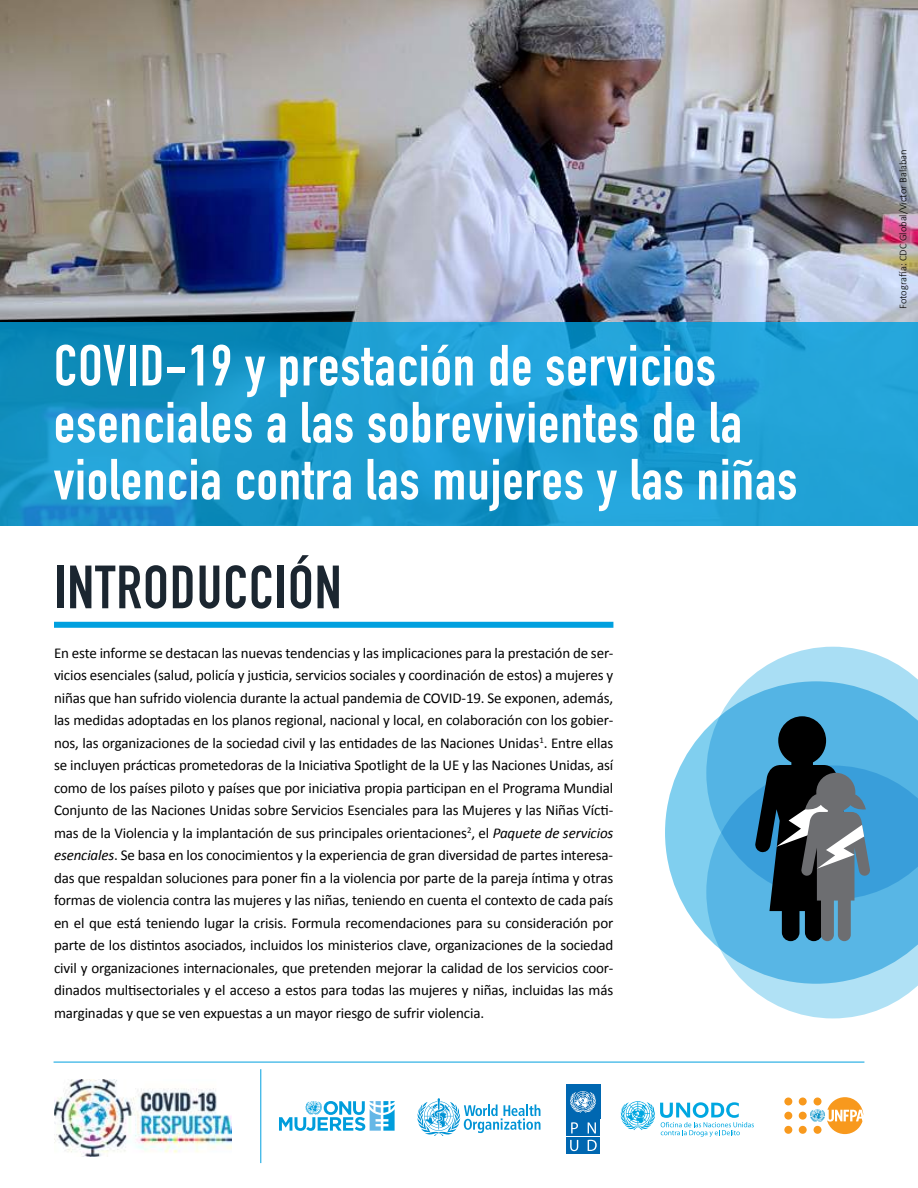
<style>
.page{position:relative;width:918px;height:1188px;background:#fff}
.page>*{position:absolute;margin:0;border:0;box-sizing:border-box;transform-origin:0 0}
.t1{font:700 60px "DIN Condensed";letter-spacing:.02em;color:#1b2630}
.t2{font:700 57px/57px "DIN Condensed";letter-spacing:.02em;color:#fff}
.t3{font:15px/22.5px "Calibri";letter-spacing:-.01em;color:#000;text-align:justify}
.t4{font:300 10.5px "Calibri";color:#000}
.s1{font-style:italic}
</style>
<div class="page">
<svg style="left:665px;top:729px;width:41px;height:207px;fill:#80cfef"></svg>
<svg style="left:706px;top:647px;width:212px;height:118px"></svg>
<svg style="left:706px;top:765px;width:212px;height:253px;background:#77c2e9"></svg>
<img style="left:0;top:0;width:918px;height:322px">
<svg style="left:0;top:322px;width:918px;height:203px;background:#1a9acf"></svg>
<div style="left:54px;top:622px;width:559px;height:6px;background:#00a0df"></div>
<svg style="left:755px;top:716px;width:115px;height:225px;background:#416578"></svg>
<img style="left:55px;top:1080px;width:177px;height:76px">
<svg style="left:417px;top:1098px;width:123px;height:38px"></svg>
<div style="left:799px;top:1112px;width:8px;height:8px;background:#f8991d;border-radius:50%"></div>
<div style="left:799px;top:1126px;width:8px;height:8px;background:#f8991d;border-radius:50%"></div>
<div style="left:799px;top:1097px;width:8px;height:8px;background:#f8991d;border-radius:50%"></div>
<div style="left:784px;top:1112px;width:8px;height:8px;background:#f8991d;border-radius:50%"></div>
<div style="left:784px;top:1126px;width:8px;height:8px;background:#f8991d;border-radius:50%"></div>
<div style="left:784px;top:1097px;width:8px;height:8px;background:#f8991d;border-radius:50%"></div>
<svg style="left:810px;top:1097px;width:53px;height:37px"></svg>
<hr style="left:54px;top:1062px;width:810px;height:1px;background:#00a0df">
<hr style="left:260px;top:1069px;width:1px;height:94px;background:#00a0df">
<div style="left:566px;top:1120px;width:16px;height:16px;background:#0067b1"></div>
<svg style="left:571px;top:1122px;width:7px;height:11px"></svg>
<div style="left:584px;top:1120px;width:16px;height:16px;background:#0067b1"></div>
<svg style="left:588px;top:1122px;width:8px;height:11px"></svg>
<div style="left:566px;top:1137px;width:16px;height:17px;background:#0067b1"></div>
<svg style="left:570px;top:1140px;width:8px;height:11px"></svg>
<div style="left:584px;top:1137px;width:16px;height:17px;background:#0067b1"></div>
<svg style="left:588px;top:1140px;width:9px;height:11px"></svg>
<div style="left:566px;top:1085px;width:34px;height:34px;background:#0067b1"></div>
<svg style="left:570px;top:1091px;width:26px;height:22px"></svg>
<svg style="left:621px;top:1101px;width:133px;height:36px"></svg>
<svg style="left:279px;top:1101px;width:116px;height:30px"></svg>
<h2 class="t2" style="left:54px;top:337px;width:745px">COVID-19 y prestación de servicios esenciales a las sobrevivientes de la violencia contra las mujeres y las niñas</h2>
<h1 class="t1" style="left:54px;top:552px;width:289px">INTRODUCCIÓN</h1>
<p class="t3" style="left:54px;top:642px;width:561px">En este informe se destacan las nuevas tendencias y las implicaciones para la prestación de ser&shy;vicios esenciales (salud, policía y justicia, servicios sociales y coordinación de estos) a mujeres y niñas que han sufrido violencia durante la actual pandemia de COVID-19. Se exponen, además, las medidas adoptadas en los planos regional, nacional y local, en colaboración con los gobier&shy;nos, las organizaciones de la sociedad civil y las entidades de las Naciones Unidas<sup>1</sup>. Entre ellas se incluyen prácticas prometedoras de la Iniciativa Spotlight de la UE y las Naciones Unidas, así como de los países piloto y países que por iniciativa propia participan en el Programa Mundial Conjunto de las Naciones Unidas sobre Servicios Esenciales para las Mujeres y las Niñas Vícti&shy;mas de la Violencia y la implantación de sus principales orientaciones<sup>2</sup>, el <span class="s1">Paquete de servicios esenciales</span>. Se basa en los conocimientos y la experiencia de gran diversidad de partes interesa&shy;das que respaldan soluciones para poner fin a la violencia por parte de la pareja íntima y otras formas de violencia contra las mujeres y las niñas, teniendo en cuenta el contexto de cada país en el que está teniendo lugar la crisis. Formula recomendaciones para su consideración por parte de los distintos asociados, incluidos los ministerios clave, organizaciones de la sociedad civil y organizaciones internacionales, que pretenden mejorar la calidad de los servicios coor&shy;dinados multisectoriales y el acceso a estos para todas las mujeres y niñas, incluidas las más marginadas y que se ven expuestas a un mayor riesgo de sufrir violencia.</p>
<p class="t4" style="left:896px;top:309px;width:161px;rotate:-90deg">Fotografía: CDC Global/Victor Balaban</p>
</div>
